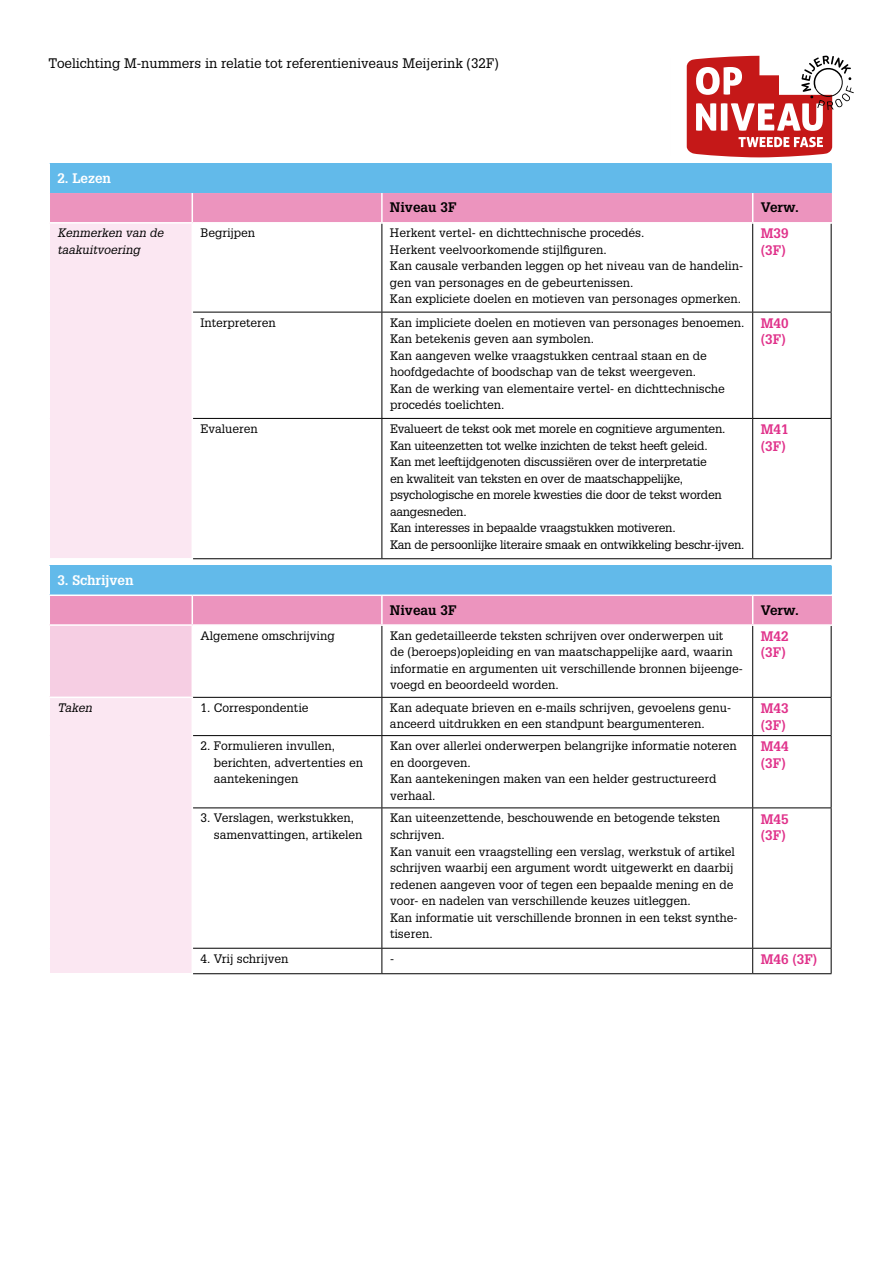
<style>
.page{position:relative;width:893px;height:1263px;background:#fff}
.page>*{position:absolute;margin:0;border:0;box-sizing:border-box;transform-origin:0 0}
.t1{font:13.5px "Glypha LT Std";color:#000}
.t2{font:700 13.5px/16.5px "Glypha LT Std";color:#e0318a}
.t3{font:700 13.5px "Glypha LT Std";color:#000}
.t4{font:700 13.5px "Glypha LT Std";color:#fff}
.t5{font:12px/16.5px "Glypha LT Std";color:#000}
.t6{font:12px/16.5px "Glypha LT Std";letter-spacing:-.02em;color:#000}
.t7{font:italic 12px/16.5px "Glypha LT Std";color:#000}
</style>
<div class="page">
<div style="left:49px;top:163px;width:782px;height:30px;background:#62baea"></div>
<div style="left:49px;top:223px;width:143px;height:336px;background:#fbe7f2"></div>
<hr style="left:381px;top:224px;width:1px;height:88px;background:#000">
<hr style="left:752px;top:224px;width:1px;height:88px;background:#000">
<hr style="left:831px;top:224px;width:1px;height:88px;background:#000">
<hr style="left:193px;top:312px;width:189px;height:1px;background:#000">
<hr style="left:382px;top:312px;width:371px;height:1px;background:#000">
<hr style="left:381px;top:312px;width:1px;height:106px;background:#000">
<hr style="left:753px;top:312px;width:78px;height:1px;background:#000">
<hr style="left:752px;top:312px;width:1px;height:106px;background:#000">
<hr style="left:831px;top:312px;width:1px;height:106px;background:#000">
<hr style="left:193px;top:418px;width:189px;height:1px;background:#000">
<hr style="left:382px;top:418px;width:371px;height:1px;background:#000">
<hr style="left:381px;top:419px;width:1px;height:139px;background:#000">
<hr style="left:753px;top:418px;width:78px;height:1px;background:#000">
<hr style="left:752px;top:419px;width:1px;height:139px;background:#000">
<hr style="left:831px;top:419px;width:1px;height:139px;background:#000">
<hr style="left:193px;top:558px;width:189px;height:1px;background:#000">
<hr style="left:382px;top:558px;width:371px;height:1px;background:#000">
<hr style="left:753px;top:558px;width:78px;height:1px;background:#000">
<hr style="left:49px;top:222px;width:143px;height:2px;background:#fff">
<div style="left:50px;top:193px;width:780px;height:30px;background:#ec94be"></div>
<hr style="left:753px;top:222px;width:79px;height:2px;background:#fff">
<hr style="left:830px;top:193px;width:2px;height:29px;background:#ec94be">
<hr style="left:49px;top:163px;width:1px;height:30px;background:#fff">
<hr style="left:830px;top:163px;width:2px;height:30px;background:#62baea">
<hr style="left:49px;top:224px;width:1px;height:88px;background:#fff">
<hr style="left:49px;top:312px;width:1px;height:106px;background:#fff">
<hr style="left:49px;top:418px;width:1px;height:140px;background:#fff">
<hr style="left:49px;top:558px;width:144px;height:1px;background:#fff">
<div style="left:49px;top:625px;width:143px;height:72px;background:#f6cee3"></div>
<div style="left:49px;top:697px;width:143px;height:277px;background:#fbe7f2"></div>
<hr style="left:381px;top:626px;width:1px;height:71px;background:#000">
<hr style="left:752px;top:626px;width:1px;height:71px;background:#000">
<hr style="left:831px;top:626px;width:1px;height:71px;background:#000">
<hr style="left:193px;top:697px;width:189px;height:1px;background:#000">
<hr style="left:382px;top:697px;width:371px;height:1px;background:#000">
<hr style="left:381px;top:698px;width:1px;height:37px;background:#000">
<hr style="left:753px;top:697px;width:78px;height:1px;background:#000">
<hr style="left:752px;top:698px;width:1px;height:37px;background:#000">
<hr style="left:831px;top:698px;width:1px;height:37px;background:#000">
<hr style="left:193px;top:735px;width:189px;height:1px;background:#000">
<hr style="left:382px;top:735px;width:371px;height:1px;background:#000">
<hr style="left:381px;top:736px;width:1px;height:71px;background:#000">
<hr style="left:753px;top:735px;width:78px;height:1px;background:#000">
<hr style="left:752px;top:736px;width:1px;height:71px;background:#000">
<hr style="left:831px;top:736px;width:1px;height:71px;background:#000">
<hr style="left:193px;top:807px;width:189px;height:1px;background:#000">
<hr style="left:382px;top:807px;width:371px;height:1px;background:#000">
<hr style="left:381px;top:808px;width:1px;height:140px;background:#000">
<hr style="left:753px;top:807px;width:78px;height:1px;background:#000">
<hr style="left:752px;top:808px;width:1px;height:140px;background:#000">
<hr style="left:831px;top:808px;width:1px;height:140px;background:#000">
<hr style="left:193px;top:948px;width:189px;height:1px;background:#000">
<hr style="left:382px;top:948px;width:371px;height:1px;background:#000">
<svg style="left:381px;top:948px;width:1px;height:25px"></svg>
<hr style="left:753px;top:948px;width:78px;height:1px;background:#000">
<svg style="left:752px;top:948px;width:1px;height:25px"></svg>
<svg style="left:831px;top:948px;width:1px;height:25px"></svg>
<hr style="left:193px;top:973px;width:189px;height:1px;background:#000">
<hr style="left:382px;top:973px;width:371px;height:1px;background:#000">
<hr style="left:753px;top:973px;width:78px;height:1px;background:#000">
<hr style="left:830px;top:565px;width:2px;height:29px;background:#62baea">
<hr style="left:49px;top:624px;width:143px;height:2px;background:#fff">
<hr style="left:49px;top:698px;width:1px;height:38px;background:#fff">
<hr style="left:49px;top:736px;width:1px;height:72px;background:#fff">
<hr style="left:49px;top:808px;width:1px;height:140px;background:#fff">
<svg style="left:49px;top:948px;width:1px;height:25px"></svg>
<hr style="left:49px;top:973px;width:144px;height:1px;background:#fff">
<svg style="left:49px;top:565px;width:782px;height:60px;background:#a8abd6"></svg>
<hr style="left:753px;top:624px;width:79px;height:2px;background:#fff">
<hr style="left:830px;top:596px;width:2px;height:28px;background:#ec94be">
<hr style="left:49px;top:626px;width:1px;height:70px;background:#fff">
<hr style="left:49px;top:696px;width:144px;height:2px;background:#fff">
<svg style="left:687px;top:55px;width:167px;height:102px"></svg>
<p class="t1" style="left:49px;top:55px;width:452px">Toelichting M-nummers in relatie tot referentieniveaus Meijerink (32F)</p>
<p class="t4" style="left:57px;top:170px;width:55px">2. Lezen</p>
<p class="t3" style="left:390px;top:199px;width:68px">Niveau 3F</p>
<p class="t3" style="left:761px;top:199px;width:39px">Verw.</p>
<p class="t7" style="left:57px;top:225px;width:108px">Kenmerken van de taakuitvoering</p>
<p class="t5" style="left:200px;top:225px;width:56px">Begrijpen</p>
<p class="t5" style="left:390px;top:225px;width:354px">Herkent vertel- en dichttechnische procedés.<br>Herkent veelvoorkomende stijlfiguren.<br>Kan causale verbanden leggen op het niveau van de handelin&shy;gen van personages en de gebeurtenissen.<br>Kan expliciete doelen en motieven van personages opmerken.</p>
<p class="t2" style="left:761px;top:225px;width:29px">M39 (3F)</p>
<p class="t5" style="left:200px;top:314px;width:77px">Interpreteren</p>
<p class="t5" style="left:390px;top:314px;width:356px">Kan impliciete doelen en motieven van personages benoemen.<br>Kan betekenis geven aan symbolen.<br>Kan aangeven welke vraagstukken centraal staan en de hoofdgedachte of boodschap van de tekst weergeven.<br>Kan de werking van elementaire vertel- en dichttechnische procedés toelichten.</p>
<p class="t2" style="left:761px;top:314px;width:29px">M40 (3F)</p>
<p class="t5" style="left:200px;top:420px;width:59px">Evalueren</p>
<p class="t6" style="left:390px;top:420px;width:356px">Evalueert de tekst ook met morele en cognitieve argumenten.<br>Kan uiteenzetten tot welke inzichten de tekst heeft geleid.<br>Kan met leeftijdgenoten discussiëren over de interpretatie<br>en kwaliteit van teksten en over de maatschappelijke, psychologische en morele kwesties die door de tekst worden aangesneden.<br>Kan interesses in bepaalde vraagstukken motiveren.<br>Kan de persoonlijke literaire smaak en ontwikkeling beschr-ijven.</p>
<p class="t2" style="left:761px;top:421px;width:29px">M41 (3F)</p>
<p class="t4" style="left:57px;top:572px;width:78px">3. Schrijven</p>
<p class="t3" style="left:390px;top:602px;width:68px">Niveau 3F</p>
<p class="t3" style="left:761px;top:602px;width:39px">Verw.</p>
<p class="t5" style="left:200px;top:627px;width:136px">Algemene omschrijving</p>
<p class="t5" style="left:390px;top:627px;width:354px">Kan gedetailleerde teksten schrijven over onderwerpen uit<br>de (beroeps)opleiding en van maatschappelijke aard, waarin informatie en argumenten uit verschillende bronnen bijeenge&shy;voegd en beoordeeld worden.</p>
<p class="t2" style="left:761px;top:627px;width:29px">M42 (3F)</p>
<p class="t7" style="left:57px;top:700px;width:36px">Taken</p>
<p class="t5" style="left:200px;top:699px;width:110px">1. Correspondentie</p>
<p class="t5" style="left:390px;top:699px;width:343px">Kan adequate brieven en e-mails schrijven, gevoelens genu&shy;anceerd uitdrukken en een standpunt beargumenteren.</p>
<p class="t2" style="left:761px;top:700px;width:29px">M43 (3F)</p>
<p class="t5" style="left:214px;top:737px;width:151px;text-indent:-13px">2. Formulieren invullen, berichten, advertenties en aantekeningen</p>
<p class="t5" style="left:390px;top:737px;width:348px">Kan over allerlei onderwerpen belangrijke informatie noteren en doorgeven.<br>Kan aantekeningen maken van een helder gestructureerd verhaal.</p>
<p class="t2" style="left:761px;top:738px;width:29px">M44 (3F)</p>
<p class="t5" style="left:214px;top:810px;width:150px;text-indent:-13px">3. Verslagen, werkstukken, samenvattingen, artikelen</p>
<p class="t5" style="left:390px;top:810px;width:349px">Kan uiteenzettende, beschouwende en betogende teksten schrijven.<br>Kan vanuit een vraagstelling een verslag, werkstuk of artikel schrijven waarbij een argument wordt uitgewerkt en daarbij redenen aangeven voor of tegen een bepaalde mening en de voor- en nadelen van verschillende keuzes uitleggen.<br>Kan informatie uit verschillende bronnen in een tekst synthe&shy;tiseren.</p>
<p class="t2" style="left:761px;top:810px;width:29px">M45 (3F)</p>
<p class="t5" style="left:200px;top:950px;width:90px">4. Vrij schrijven</p>
<p class="t5" style="left:390px;top:950px;width:5px">-</p>
<p class="t2" style="left:761px;top:950px;width:58px">M46 (3F)</p>
</div>
